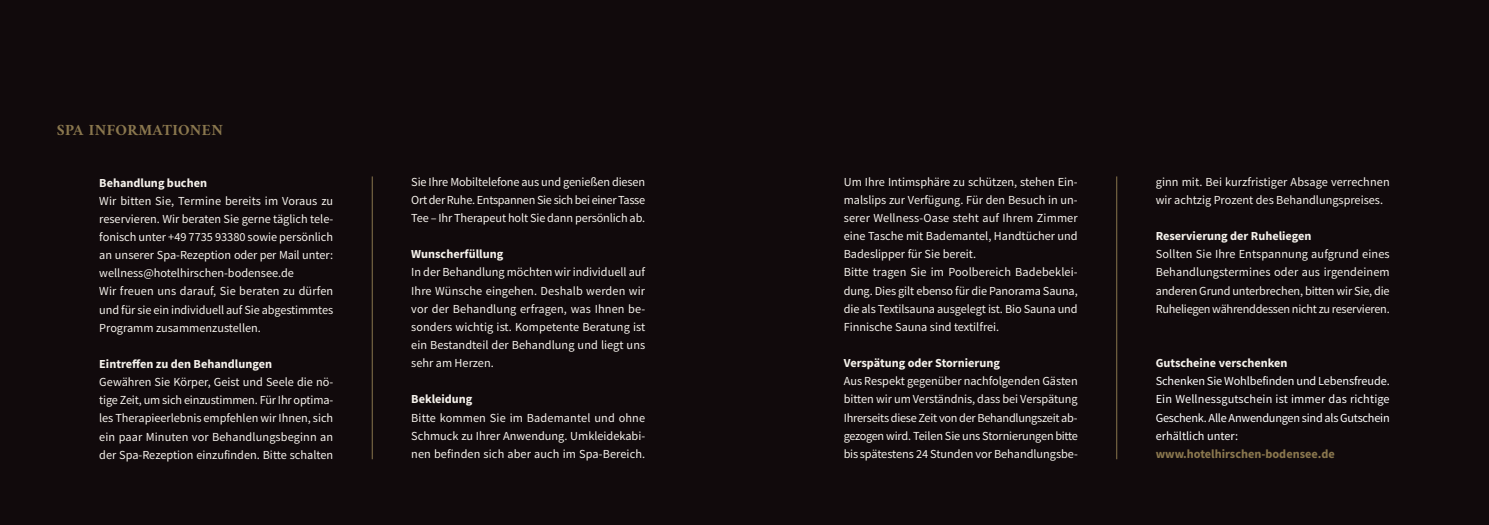
<style>
.page{position:relative;width:1489px;height:525px;background:#fff}
.page>*{position:absolute;margin:0;border:0;box-sizing:border-box;transform-origin:0 0}
.t1{font:700 15.62px "Amiri";letter-spacing:.025em;color:#8a774e}
.t2{font:12.25px/18.1px "Source Sans Pro";color:#f6f2ec;text-align:justify}
.t3{font:700 12.25px "Source Sans Pro";color:#f6f2ec}
.t4{font:12.25px/18.1px "Source Sans Pro";letter-spacing:-.02em;color:#fff;text-align:justify}
.t5{font:700 12.25px "Source Sans Pro";color:#8a774e}
</style>
<div class="page">
<div style="left:733px;top:0;width:755px;height:524px;background:#110a0c"></div>
<hr style="left:1116px;top:176px;width:1px;height:283px;background:#8a774e">
<div style="left:0;top:0;width:755px;height:524px;background:#110a0c"></div>
<hr style="left:372px;top:176px;width:1px;height:283px;background:#8a774e">
<p class="t1" style="left:57px;top:120px;width:168px">SPA INFORMATIONEN</p>
<p class="t3" style="left:99px;top:174px;width:109px">Behandlung buchen</p>
<p class="t2" style="left:99px;top:191px;width:235px;text-align:left">Wir bitten Sie, Termine bereits im Voraus zu reservieren. Wir beraten Sie gerne täglich tele&shy;fonisch unter +49 7735 93380 sowie persönlich an unserer Spa-Rezeption oder per Mail unter: wellness@hotelhirschen-bodensee.de<br>Wir freuen uns darauf, Sie beraten zu dürfen und für sie ein individuell auf Sie abgestimmtes Programm zusammenzustellen.</p>
<p class="t3" style="left:99px;top:356px;width:174px">eintreffen zu den Behandlungen</p>
<p class="t2" style="left:99px;top:372px;width:235px">Gewähren Sie Körper, Geist und Seele die nö&shy;tige Zeit, um sich einzustimmen. Für Ihr optima&shy;les Therapieerlebnis empfehlen wir Ihnen, sich ein paar Minuten vor Behandlungsbeginn an der Spa-Rezeption einzufinden. Bitte schalten</p>
<p class="t2" style="left:411px;top:172px;width:235px">Sie Ihre Mobiltelefone aus und genießen diesen Ort der Ruhe.EntspannenSie sichbei einerTasse Tee – Ihr Therapeut holt Sie dann persönlich ab.</p>
<p class="t3" style="left:411px;top:246px;width:93px">Wunscherfüllung</p>
<p class="t2" style="left:411px;top:263px;width:235px">In der Behandlung möchten wir individuell auf Ihre Wünsche eingehen. Deshalb werden wir vor der Behandlung erfragen, was Ihnen be&shy;sonders wichtig ist. Kompetente Beratung ist ein Bestandteil der Behandlung und liegt uns sehr am Herzen.</p>
<p class="t3" style="left:411px;top:391px;width:63px">Bekleidung</p>
<p class="t2" style="left:411px;top:408px;width:235px">Bitte kommen Sie im Bademantel und ohne Schmuck zu Ihrer Anwendung. Umkleidekabi&shy;nen befinden sich aber auch im Spa-Bereich.</p>
<p class="t2" style="left:843px;top:172px;width:235px;text-align:left">Um Ihre Intimsphäre zu schützen, stehen Ein&shy;malslips zur Verfügung. Für den Besuch in un&shy;serer Wellness-Oase steht auf Ihrem Zimmer eine Tasche mit Bademantel, Handtücher und Badeslipper für Sie bereit.<br>Bitte tragen Sie im Poolbereich Badebeklei&shy;dung. Dies gilt ebenso für die Panorama Sauna, die als Textilsauna ausgelegt ist. Bio Sauna und Finnische Sauna sind textilfrei.</p>
<p class="t3" style="left:843px;top:355px;width:158px">Verspätung oder stornierung</p>
<p class="t2" style="left:843px;top:371px;width:235px">Aus Respekt gegenüber nachfolgenden Gästen bitten wir um Verständnis, dass bei Verspätung Ihrerseits diese Zeit von derBehandlungszeit ab&shy;gezogenwird. Teilen Sie uns Stornierungen bitte bis spätestens 24 Stunden vor Behandlungsbe-</p>
<p class="t2" style="left:1155px;top:172px;width:235px">ginn mit. Bei kurzfristiger Absage verrechnen wir achtzig Prozent des Behandlungspreises.</p>
<p class="t3" style="left:1155px;top:228px;width:157px">reservierung der ruheliegen</p>
<p class="t2" style="left:1155px;top:245px;width:235px">Sollten Sie Ihre Entspannung aufgrund eines Behandlungstermines oder aus irgendeinem anderen Grund unterbrechen, bitten wir Sie, die Ruheliegenwährenddessennicht zu reservieren.</p>
<p class="t3" style="left:1155px;top:355px;width:133px">Gutscheine verschenken</p>
<p class="t4" style="left:1155px;top:371px;width:235px">Schenken Sie Wohlbefinden und Lebensfreude.<br>Ein Wellnessgutschein ist immer das richtige Geschenk. Alle Anwendungen sind als Gutschein erhältlich unter:</p>
<p class="t5" style="left:1155px;top:445px;width:180px">www.hotelhirschen-bodensee.de</p>
</div>
